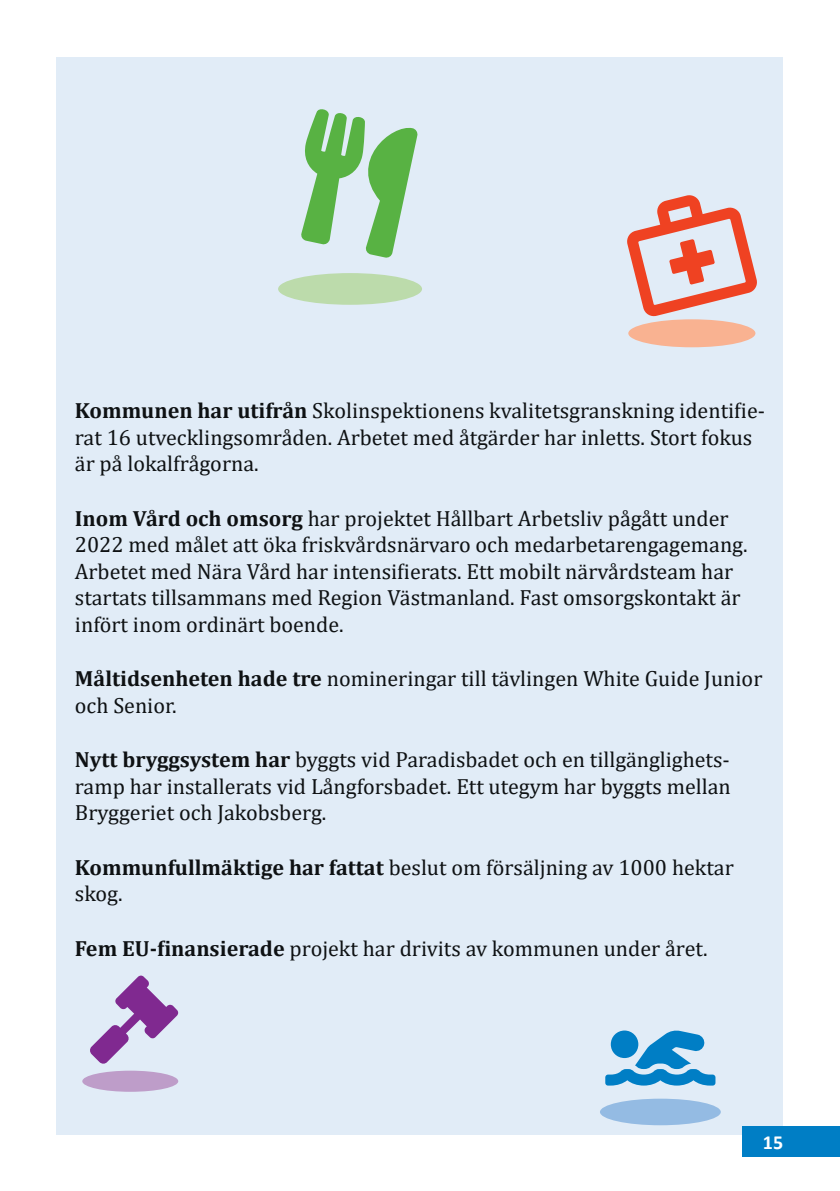
<style>
.page{position:relative;width:840px;height:1191px;background:#fff}
.page>*{position:absolute;margin:0;border:0;box-sizing:border-box;transform-origin:0 0}
.t1{font:132px "Font Awesome 5 Pro Solid";color:#58b243}
.t2{font:22px/26.4px "Cambria";color:#0e1113}
.t3{font:700 20px "Calibri";color:#fff}
.s1{font-weight:700}
</style>
<div class="page">
<div style="left:57px;top:57px;width:725px;height:1077px;background:#e1ecf7"></div>
<div style="left:628px;top:319px;width:127px;height:28px;background:#f9b291;border-radius:50%"></div>
<div style="left:278px;top:273px;width:144px;height:32px;background:#bcdbab;border-radius:50%"></div>
<div style="left:82px;top:1070px;width:96px;height:21px;background:#be9dc9;border-radius:50%"></div>
<div style="left:599px;top:1098px;width:121px;height:27px;background:#94bbe3;border-radius:50%"></div>
<div style="left:742px;top:1126px;width:97px;height:31px;background:#007ec5"></div>
<h1 class="t1" style="left:313px;top:107px;width:68px;rotate:12deg">◆▼■▲●▲</h1>
<p class="t2" style="left:75px;top:397px;width:691px"><span class="s1">Kommunen har utifrån</span> Skolinspektionens kvalitetsgranskning identifie&shy;rat 16 utvecklingsområden. Arbetet med åtgärder har inletts. Stort fokus är på lokalfrågorna.</p>
<p class="t2" style="left:75px;top:505px;width:674px"><span class="s1">Inom Vård och omsorg</span> har projektet Hållbart Arbetsliv pågått under 2022 med målet att öka friskvårdsnärvaro och medarbetarengagemang.<br>Arbetet med Nära Vård har intensifierats. Ett mobilt närvårdsteam har startats tillsammans med Region Västmanland. Fast omsorgskontakt är infört inom ordinärt boende.</p>
<p class="t2" style="left:75px;top:665px;width:688px"><span class="s1">Måltidsenheten hade tre</span> nomineringar till tävlingen White Guide Junior och Senior.</p>
<p class="t2" style="left:75px;top:746px;width:657px;text-align:justify"><span class="s1">Nytt bryggsystem har</span> byggts vid Paradisbadet och en tillgänglighets&shy;ramp har installerats vid Långforsbadet. Ett utegym har byggts mellan Bryggeriet och Jakobsberg.</p>
<p class="t2" style="left:75px;top:854px;width:660px"><span class="s1">Kommunfullmäktige har fattat</span> beslut om försäljning av 1000 hektar skog.</p>
<p class="t2" style="left:75px;top:935px;width:634px"><span class="s1">Fem EU-finansierade</span> projekt har drivits av kommunen under året.</p>
<p class="t3" style="left:762px;top:1128px;width:22px">15</p>
</div>
